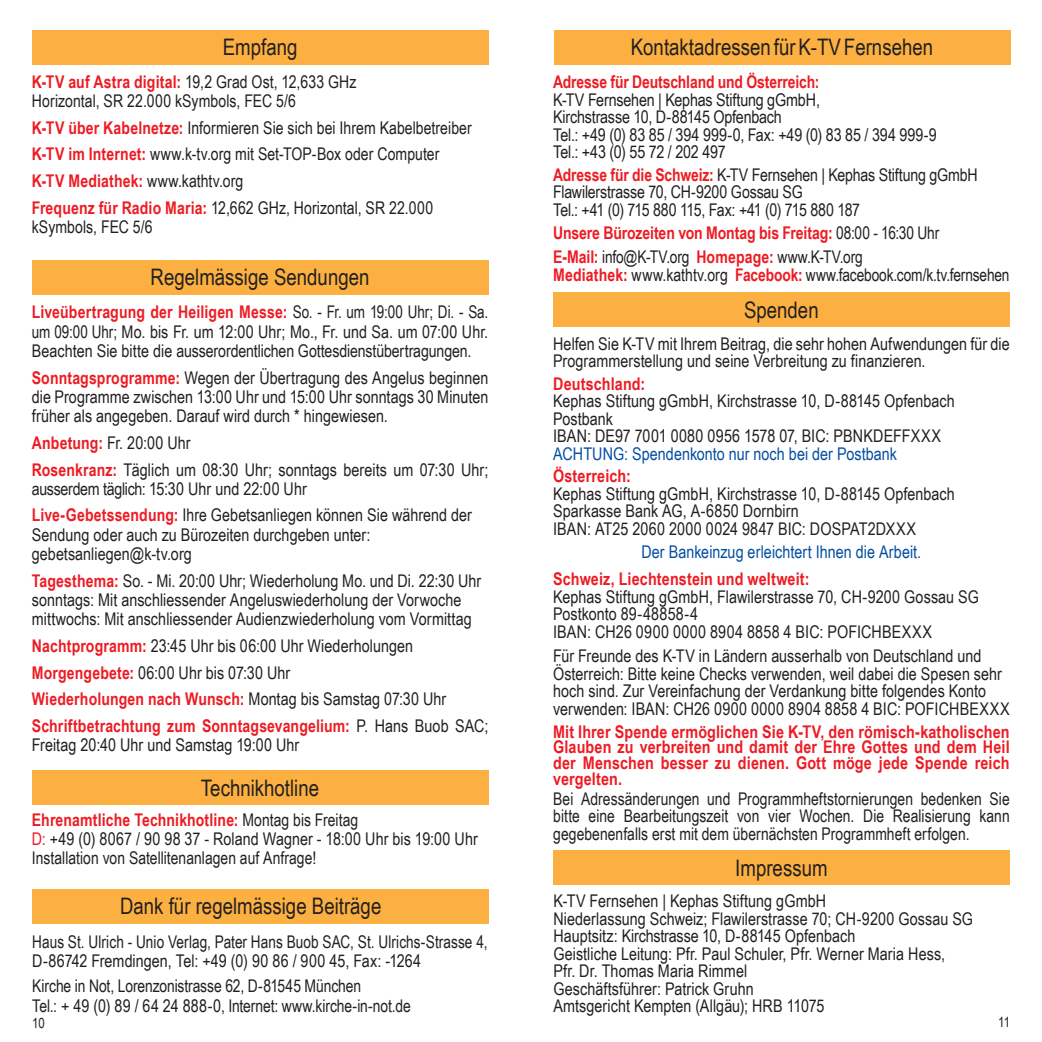
<style>
.page{position:relative;width:1042px;height:1042px;background:#fff}
.page>*{position:absolute;margin:0;border:0;box-sizing:border-box;transform-origin:0 0}
.t1{font:22.75px "Arial Narrow";color:#231f20}
.t2{font:17.5px/17.5px "Arial Narrow";color:#231f20}
.t3{font:700 17.5px/15.8px "Arial Narrow";letter-spacing:.005em;color:#ed1c24}
.t4{font:17.5px/19.2px "Arial Narrow";color:#231f20;text-align:justify;scale:.94 1}
.t5{font:17.5px/19.2px "Arial Narrow";color:#231f20;scale:.95 1}
.t6{font:17.5px "Arial Narrow";color:#034ea2}
.t7{font:14px "Arial Narrow";color:#231f20}
.s1{font-weight:700;color:#ed1c24}
.s2{font-weight:400;color:#231f20}
.s3{color:#ed1c24}
</style>
<div class="page">
<div style="left:553px;top:850px;width:456px;height:35px;background:#fbb041"></div>
<div style="left:553px;top:292px;width:456px;height:35px;background:#fbb041"></div>
<div style="left:554px;top:30px;width:456px;height:34px;background:#fbb041"></div>
<div style="left:32px;top:260px;width:456px;height:34px;background:#fbb041"></div>
<div style="left:32px;top:770px;width:456px;height:35px;background:#fbb041"></div>
<div style="left:32px;top:889px;width:457px;height:35px;background:#fbb041"></div>
<div style="left:32px;top:30px;width:456px;height:34px;background:#fbb041"></div>
<h1 class="t1" style="left:223px;top:31px;width:76px">Empfang</h1>
<p class="t2" style="left:32px;top:71px;width:326px;line-height:19.2px"><span class="s1">K-TV auf Astra digital:</span> 19,2 Grad Ost, 12,633 GHz<br>Horizontal, SR 22.000 kSymbols, FEC 5/6</p>
<p class="t2" style="left:32px;top:113px;width:441px;line-height:26.6px"><span class="s1">K-TV über Kabelnetze:</span> Informieren Sie sich bei Ihrem Kabelbetreiber <span class="s1">K-TV im Internet:</span> www.k-tv.org mit Set-TOP-Box oder Computer <span class="s1">K-TV Mediathek:</span> www.kathtv.org<br><span class="s1">Frequenz für Radio Maria:</span> 12,662 GHz, Horizontal, SR 22.000</p>
<p class="t2" style="left:32px;top:217px;width:122px">kSymbols, FEC 5/6</p>
<h1 class="t1" style="left:151px;top:261px;width:220px">Regelmässige Sendungen</h1>
<p class="t4" style="left:32px;top:302px;width:487px"><span class="s1">Liveübertragung der Heiligen Messe:</span> So. - Fr. um 19:00 Uhr; Di. - Sa. um 09:00 Uhr; Mo. bis Fr. um 12:00 Uhr; Mo., Fr. und Sa. um 07:00 Uhr.<br>Beachten Sie bitte die ausserordentlichen Gottesdienstübertragungen.</p>
<p class="t2" style="left:32px;top:367px;width:458px;line-height:19.2px;text-align:justify"><span class="s1">Sonntagsprogramme:</span> Wegen der Übertragung des Angelus beginnen die Programme zwischen 13:00 Uhr und 15:00 Uhr sonntags 30 Minuten früher als angegeben. Darauf wird durch * hingewiesen.</p>
<p class="t2" style="left:32px;top:429px;width:458px;line-height:26.8px"><span class="s1">Anbetung:</span> Fr. 20:00 Uhr<br><span class="s1">Rosenkranz:</span> Täglich um 08:30 Uhr; sonntags bereits um 07:30 Uhr;</p>
<p class="t2" style="left:32px;top:474px;width:442px;line-height:26.8px">ausserdem täglich: 15:30 Uhr und 22:00 Uhr<br><span class="s1">Live-Gebetssendung:</span> Ihre Gebetsanliegen können Sie während der</p>
<p class="t2" style="left:32px;top:524px;width:340px;line-height:19.2px">Sendung oder auch zu Bürozeiten durchgeben unter: gebetsanliegen@k-tv.org</p>
<p class="t2" style="left:32px;top:570px;width:451px;line-height:19.2px"><span class="s1">Tagesthema:</span> So. - Mi. 20:00 Uhr; Wiederholung Mo. und Di. 22:30 Uhr sonntags: Mit anschliessender Angeluswiederholung der Vorwoche mittwochs: Mit anschliessender Audienzwiederholung vom Vormittag</p>
<p class="t3" style="left:32px;top:631px;width:458px;line-height:26.8px">Nachtprogramm: <span class="s2">23:45 Uhr bis 06:00 Uhr Wiederholungen </span>Morgengebete: <span class="s2">06:00 Uhr bis 07:30 Uhr<br></span>Wiederholungen nach Wunsch: <span class="s2">Montag bis Samstag 07:30 Uhr </span>Schriftbetrachtung zum Sonntagsevangelium: <span class="s2">P. Hans Buob SAC;</span></p>
<p class="t2" style="left:32px;top:735px;width:269px">Freitag 20:40 Uhr und Samstag 19:00 Uhr</p>
<h1 class="t1" style="left:201px;top:771px;width:120px">Technikhotline</h1>
<p class="t2" style="left:32px;top:809px;width:447px;line-height:19.2px"><span class="s1">Ehrenamtliche Technikhotline:</span> Montag bis Freitag<br><span class="s3">D:</span> +49 (0) 8067 / 90 98 37 - Roland Wagner - 18:00 Uhr bis 19:00 Uhr<br>Installation von Satellitenanlagen auf Anfrage!</p>
<h1 class="t1" style="left:631px;top:31px;width:304px">Kontaktadressen für K-TV Fernsehen</h1>
<p class="t3" style="left:553px;top:73px;width:268px">Adresse für Deutschland und Österreich:</p>
<p class="t2" style="left:553px;top:90px;width:385px">K-TV Fernsehen | Kephas Stiftung gGmbH,<br>Kirchstrasse 10, D-88145 Opfenbach<br>Tel.: +49 (0) 83 85 / 394 999-0, Fax: +49 (0) 83 85 / 394 999-9<br>Tel.: +43 (0) 55 72 / 202 497</p>
<p class="t2" style="left:553px;top:165px;width:426px"><span class="s1">Adresse für die Schweiz:</span> K-TV Fernsehen | Kephas Stiftung gGmbH<br>Flawilerstrasse 70, CH-9200 Gossau SG<br>Tel.: +41 (0) 715 880 115, Fax: +41 (0) 715 880 187</p>
<p class="t3" style="left:553px;top:219px;width:388px;line-height:24.5px">Unsere Bürozeiten von Montag bis Freitag: <span class="s2">08:00 - 16:30 Uhr<br></span>E-Mail: <span class="s2">info@K-TV.org</span> Homepage: <span class="s2">www.K-TV.org</span></p>
<p class="t2" style="left:553px;top:265px;width:458px"><span class="s1">Mediathek:</span> www.kathtv.org <span class="s1">Facebook:</span> www.facebook.com/k.tv.fernsehen</p>
<h1 class="t1" style="left:744px;top:293px;width:76px">Spenden</h1>
<p class="t2" style="left:553px;top:334px;width:458px">Helfen Sie K-TV mit Ihrem Beitrag, die sehr hohen Aufwendungen für die<br>Programmerstellung und seine Verbreitung zu finanzieren.</p>
<p class="t3" style="left:553px;top:375px;width:94px">Deutschland:</p>
<p class="t2" style="left:553px;top:392px;width:403px">Kephas Stiftung gGmbH, Kirchstrasse 10, D-88145 Opfenbach<br>Postbank<br>IBAN: DE97 7001 0080 0956 1578 07, BIC: PBNKDEFFXXX</p>
<p class="t6" style="left:553px;top:441px;width:345px">ACHTUNG: Spendenkonto nur noch bei der Postbank</p>
<p class="t3" style="left:553px;top:467px;width:79px">Österreich:</p>
<p class="t2" style="left:553px;top:484px;width:403px">Kephas Stiftung gGmbH, Kirchstrasse 10, D-88145 Opfenbach<br>Sparkasse Bank AG, A-6850 Dornbirn<br>IBAN: AT25 2060 2000 0024 9847 BIC: DOSPAT2DXXX</p>
<p class="t6" style="left:641px;top:539px;width:281px">Der Bankeinzug erleichtert Ihnen die Arbeit.</p>
<p class="t3" style="left:553px;top:570px;width:258px">Schweiz, Liechtenstein und weltweit:</p>
<p class="t2" style="left:553px;top:587px;width:427px">Kephas Stiftung gGmbH, Flawilerstrasse 70, CH-9200 Gossau SG<br>Postkonto 89-48858-4<br>IBAN: CH26 0900 0000 8904 8858 4 BIC: POFICHBEXXX</p>
<p class="t2" style="left:553px;top:647px;width:458px">Für Freunde des K-TV in Ländern ausserhalb von Deutschland und Österreich: Bitte keine Checks verwenden, weil dabei die Spesen sehr hoch sind. Zur Vereinfachung der Verdankung bitte folgendes Konto verwenden: IBAN: CH26 0900 0000 8904 8858 4 BIC: POFICHBEXXX</p>
<p class="t3" style="left:553px;top:723px;width:458px;text-align:justify">Mit Ihrer Spende ermöglichen Sie K-TV, den römisch-katholischen Glauben zu verbreiten und damit der Ehre Gottes und dem Heil der Menschen besser zu dienen. Gott möge jede Spende reich vergelten.</p>
<p class="t2" style="left:553px;top:789px;width:458px;text-align:justify">Bei Adressänderungen und Programmheftstornierungen bedenken Sie bitte eine Bearbeitungszeit von vier Wochen. Die Realisierung kann gegebenenfalls erst mit dem übernächsten Programmheft erfolgen.</p>
<h1 class="t1" style="left:735px;top:851px;width:94px">Impressum</h1>
<p class="t2" style="left:553px;top:891px;width:421px">K-TV Fernsehen | Kephas Stiftung gGmbH<br>Niederlassung Schweiz; Flawilerstrasse 70; CH-9200 Gossau SG Hauptsitz: Kirchstrasse 10, D-88145 Opfenbach<br>Geistliche Leitung: Pfr. Paul Schuler, Pfr. Werner Maria Hess,<br>Pfr. Dr. Thomas Maria Rimmel<br>Geschäftsführer: Patrick Gruhn<br>Amtsgericht Kempten (Allgäu); HRB 11075</p>
<h1 class="t1" style="left:120px;top:889px;width:263px">Dank für regelmässige Beiträge</h1>
<p class="t5" style="left:32px;top:931px;width:481px">Haus St. Ulrich - Unio Verlag, Pater Hans Buob SAC, St. Ulrichs-Strasse 4,<br>D-86742 Fremdingen, Tel: +49 (0) 90 86 / 900 45, Fax: -1264</p>
<p class="t2" style="left:32px;top:976px;width:380px;line-height:19.2px">Kirche in Not, Lorenzonistrasse 62, D-81545 München<br>Tel.: + 49 (0) 89 / 64 24 888-0, Internet: www.kirche-in-not.de</p>
<p class="t7" style="left:32px;top:1013px;width:14px">10</p>
<p class="t7" style="left:998px;top:1012px;width:13px">11</p>
</div>
